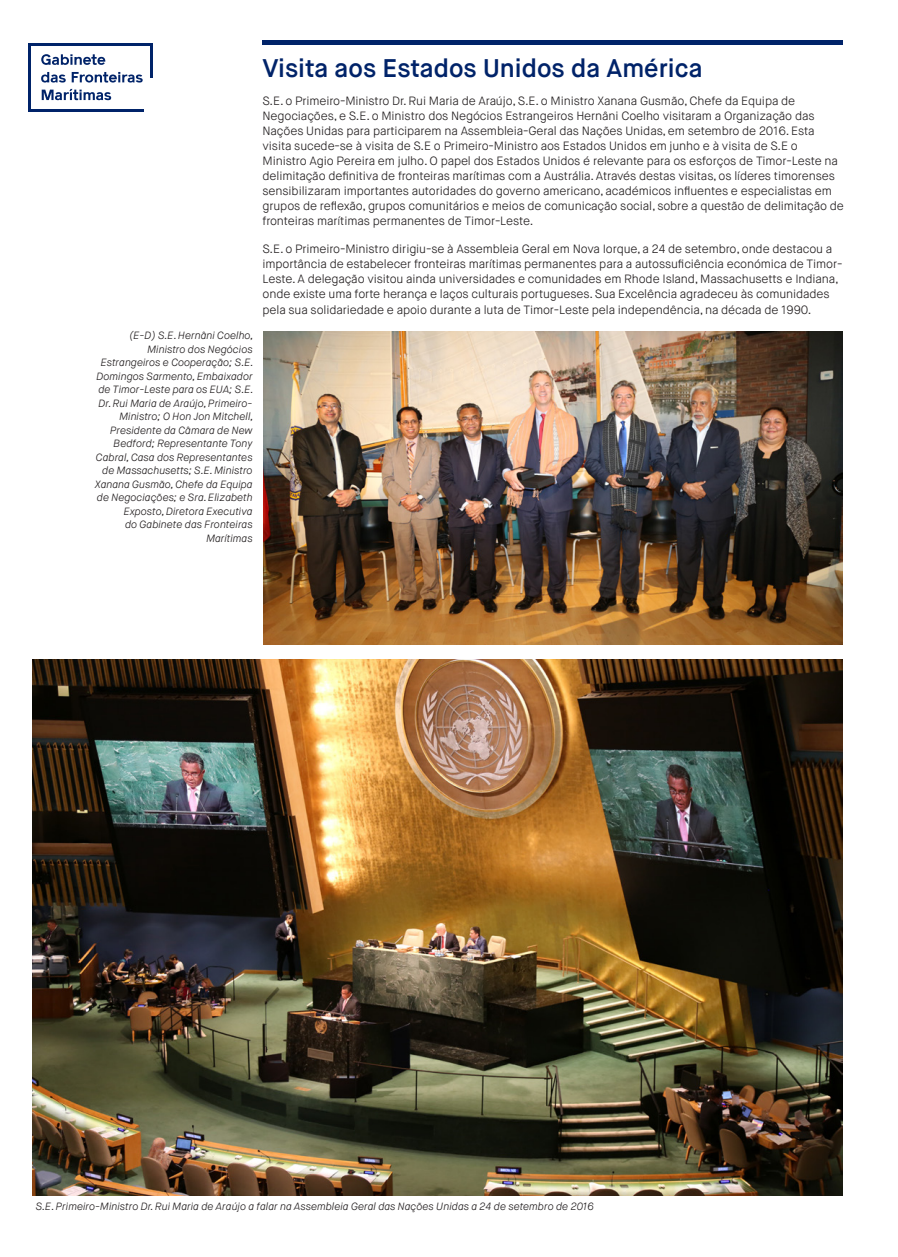
<style>
.page{position:relative;width:898px;height:1257px;background:#fff}
.page>*{position:absolute;margin:0;border:0;box-sizing:border-box;transform-origin:0 0}
.t1{font:600 25.5px "Maison Neue";color:#002369}
.t2{font:300 12px/15px "Maison Neue";letter-spacing:-.01em;color:#231f20}
.t3{font:italic 300 10.5px/13.5px "Maison Neue";color:#231f20;text-align:right}
</style>
<div class="page">
<div style="left:262px;top:40px;width:581px;height:5px;background:#002369"></div>
<img style="left:264px;top:331px;width:578px;height:313px">
<img style="left:33px;top:659px;width:809px;height:536px">
<svg style="left:41px;top:54px;width:64px;height:11px"></svg>
<svg style="left:41px;top:72px;width:25px;height:10px"></svg>
<svg style="left:72px;top:72px;width:71px;height:10px"></svg>
<svg style="left:42px;top:89px;width:69px;height:11px"></svg>
<hr style="left:29px;top:43px;width:2px;height:68px;background:#002369">
<hr style="left:151px;top:43px;width:2px;height:34px;background:#002369">
<hr style="left:29px;top:43px;width:123px;height:2px;background:#002369">
<hr style="left:29px;top:109px;width:115px;height:2px;background:#002369">
<p class="t3" style="left:95px;top:329px;width:160px">(E-D) S.E. Hernâni Coelho,<br>Ministro dos Negócios<br>Estrangeiros e Cooperação; S.E.<br>Domingos Sarmento, Embaixador de Timor-Leste para os EUA; S.E.<br>Dr. Rui Maria de Araújo, Primeiro-<br>Ministro; O Hon Jon Mitchell,<br>Presidente da Câmara de New<br>Bedford; Representante Tony<br>Cabral, Casa dos Representantes de Massachusetts; S.E. Ministro<br>Xanana Gusmão, Chefe da Equipa de Negociações; e Sra. Elizabeth<br>Exposto, Diretora Executiva<br>do Gabinete das Fronteiras<br>Marítimas</p>
<p class="t1" style="left:262px;top:52px;width:441px">Visita aos Estados Unidos da América</p>
<p class="t2" style="left:262px;top:93px;width:583px">S.E. o Primeiro-Ministro Dr. Rui Maria de Araújo, S.E. o Ministro Xanana Gusmão, Chefe da Equipa de Negociações, e S.E. o Ministro dos Negócios Estrangeiros Hernâni Coelho visitaram a Organização das Nações Unidas para participarem na Assembleia-Geral das Nações Unidas, em setembro de 2016. Esta visita sucede-se à visita de S.E o Primeiro-Ministro aos Estados Unidos em junho e à visita de S.E o Ministro Agio Pereira em julho. O papel dos Estados Unidos é relevante para os esforços de Timor-Leste na delimitação definitiva de fronteiras marítimas com a Austrália. Através destas visitas, os líderes timorenses sensibilizaram importantes autoridades do governo americano, académicos influentes e especialistas em grupos de reflexão, grupos comunitários e meios de comunicação social, sobre a questão de delimitação de fronteiras marítimas permanentes de Timor-Leste.</p>
<p class="t2" style="left:262px;top:241px;width:581px">S.E. o Primeiro-Ministro dirigiu-se à Assembleia Geral em Nova Iorque, a 24 de setembro, onde destacou a importância de estabelecer fronteiras marítimas permanentes para a autossuficiência económica de Timor-Leste. A delegação visitou ainda universidades e comunidades em Rhode Island, Massachusetts e Indiana, onde existe uma forte herança e laços culturais portugueses. Sua Excelência agradeceu às comunidades</p>
<p class="t2" style="left:262px;top:303px;width:550px">pela sua solidariedade e apoio durante a luta de Timor-Leste pela independência, na década de 1990.</p>
<p class="t3" style="left:36px;top:1199px;width:560px">S.E. Primeiro-Ministro Dr. Rui Maria de Araújo a falar na Assembleia Geral das Nações Unidas a 24 de setembro de 2016</p>
</div>
